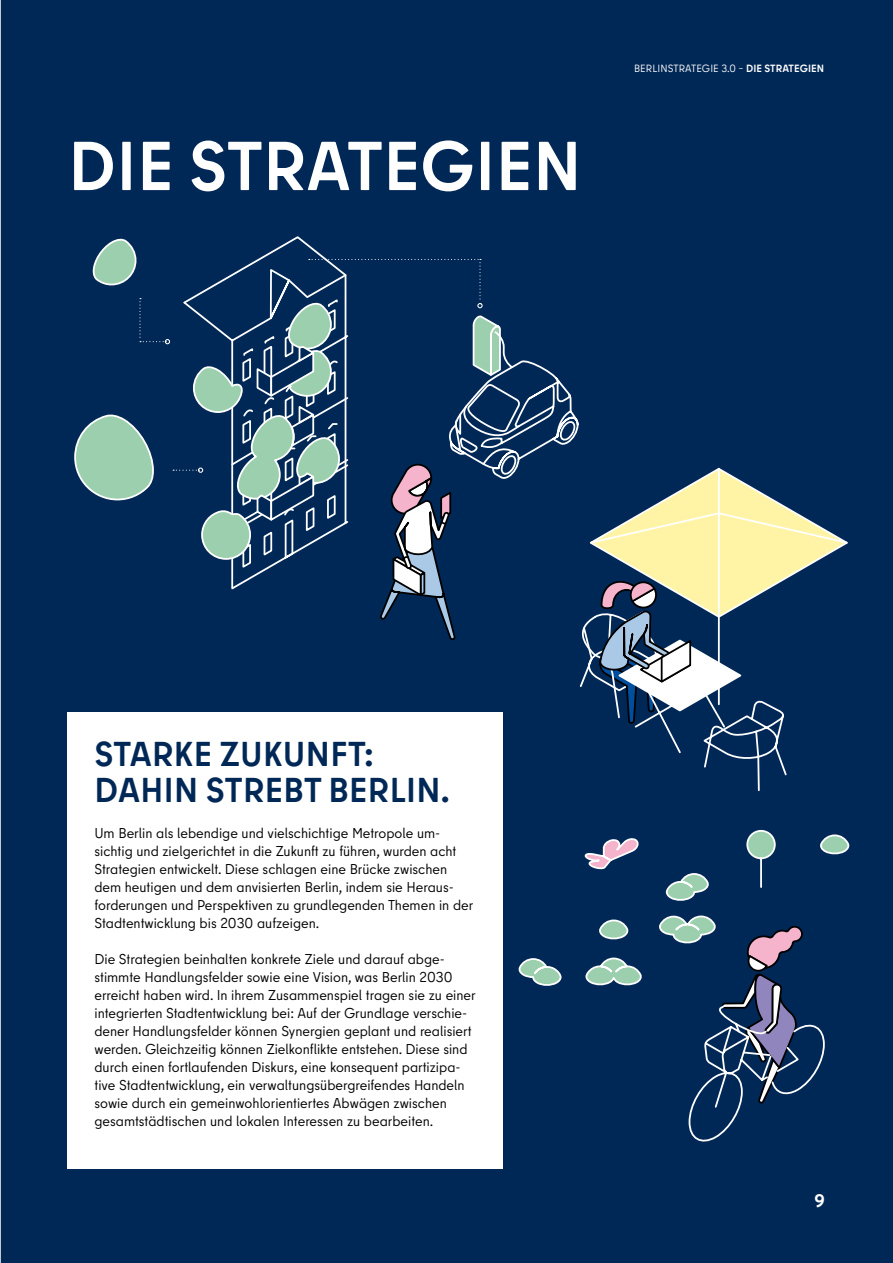
<style>
.page{position:relative;width:893px;height:1263px;background:#002856}
.page>*{position:absolute;margin:0;border:0;box-sizing:border-box;transform-origin:0 0}
.t1{font:700 69px "Berlin Type";letter-spacing:.01em;color:#fff}
.t2{font:700 34.5px/36px "Berlin Type";letter-spacing:.01em;color:#002856}
.t3{font:700 18px "Berlin Type";color:#fff}
.t4{font:14.25px/18px "Berlin Type";color:#000}
.t5{font:10.5px "Berlin Type";letter-spacing:.01em;color:#fff}
.s1{font-weight:700}
</style>
<div class="page">
<svg style="left:518px;top:829px;width:57px;height:159px;background:#0f375f"></svg>
<div style="left:67px;top:712px;width:436px;height:456px;background:#fff"></div>
<div style="left:447px;top:0;width:132px;height:479px;background:#002856"></div>
<svg style="left:73px;top:237px;width:457px;height:403px;background:#1e4468"></svg>
<svg style="left:575px;top:467px;width:275px;height:683px;background:#314f6c"></svg>
<h1 class="t1" style="left:68px;top:122px;width:515px">DIE STRATEGIEN</h1>
<p class="t5" style="left:634px;top:62px;width:192px">BERLINSTRATEGIE 3.0 – <span class="s1">DIE STRATEGIEN</span></p>
<h2 class="t2" style="left:95px;top:736px;width:357px">STARKE ZUKUNFT:<br>DAHIN STREBT BERLIN.</h2>
<p class="t4" style="left:94px;top:824px;width:380px">Um Berlin als lebendige und vielschichtige Metropole um&shy;sichtig und zielgerichtet in die Zukunft zu führen, wurden acht Strategien entwickelt. Diese schlagen eine Brücke zwischen dem heutigen und dem anvisierten Berlin, indem sie Heraus&shy;forderungen und Perspektiven zu grundlegenden Themen in der Stadtentwicklung bis 2030 aufzeigen.</p>
<p class="t4" style="left:94px;top:950px;width:383px">Die Strategien beinhalten konkrete Ziele und darauf abge&shy;stimmte Handlungsfelder sowie eine Vision, was Berlin 2030 erreicht haben wird. In ihrem Zusammenspiel tragen sie zu einer integrierten Stadtentwicklung bei: Auf der Grundlage verschie&shy;dener Handlungsfelder können Synergien geplant und realisiert werden. Gleichzeitig können Zielkonflikte entstehen. Diese sind durch einen fortlaufenden Diskurs, eine konsequent partizipa&shy;tive Stadtentwicklung, ein verwaltungsübergreifendes Handeln sowie durch ein gemeinwohlorientiertes Abwägen zwischen gesamtstädtischen und lokalen Interessen zu bearbeiten.</p>
<p class="t3" style="left:814px;top:1189px;width:12px">9</p>
</div>
